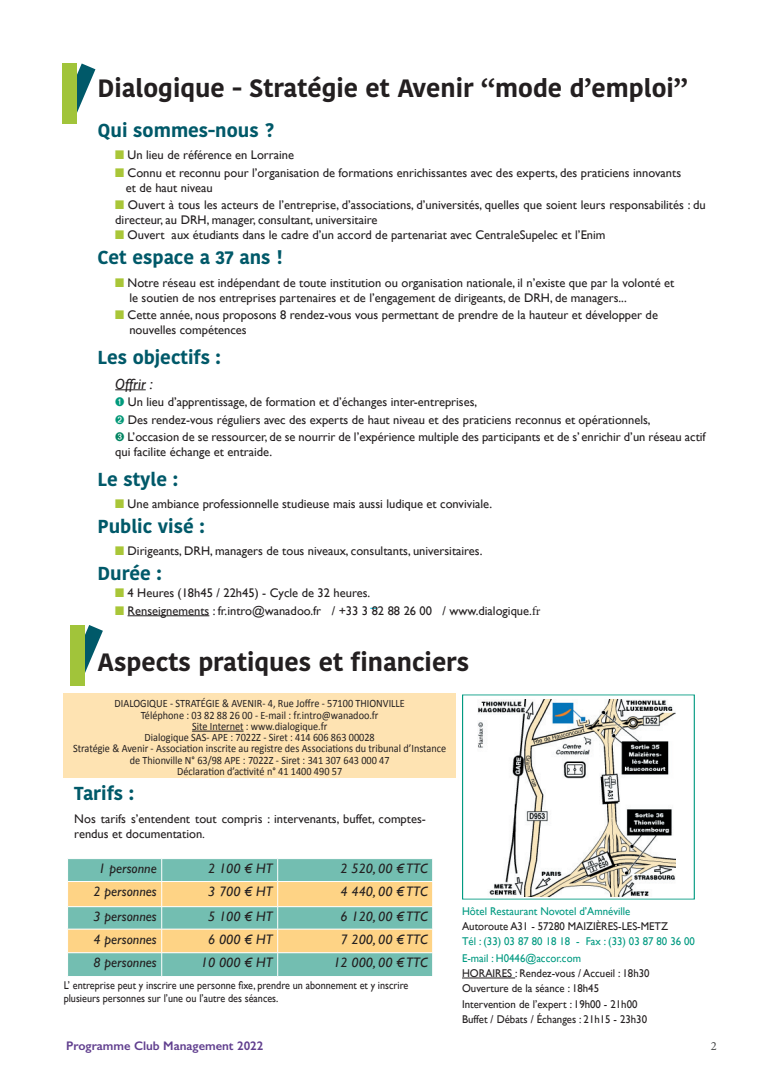
<style>
.page{position:relative;width:780px;height:1088px;background:#fff}
.page>*{position:absolute;margin:0;border:0;box-sizing:border-box;transform-origin:0 0}
.t1{font:700 25px "Kohinoor Telugu";color:#231f20}
.t2{font:700 18.75px "Kohinoor Telugu";color:#005969}
.t3{font:italic 15px "Gill Sans";color:#231f20}
.t4{font:italic 13.75px "Gill Sans";color:#231f20}
.t5{font:12.5px/15px "Gill Sans";color:#231f20}
.t6{font:600 12.5px "Gill Sans";color:#603e8e}
.t7{font:12.5px "Minion Pro";color:#494a4b}
.t8{font:11.25px/11.2px "Calibri";color:#231f20;text-align:center;scale:.91 1}
.t9{font:11.25px "Gill Sans";color:#231f20;scale:.96 1}
.t10{font:11.25px/13.5px "Gill Sans";color:#231f20;scale:.9 1}
.t11{font:11.25px "Gill Sans";color:#009a81;scale:.96 1}
.s1{color:#a9c638}
.s2{color:#00997c}
.s3{color:#009776}
.s4{color:#008461}
.s5{font-family:"Minion Pro"}
</style>
<div class="page">
<svg style="left:67px;top:859px;width:366px;height:117px;background:#afc9a2"></svg>
<hr style="left:67px;top:952px;width:95px;height:1px;background:#fff">
<hr style="left:162px;top:952px;width:116px;height:1px;background:#fff">
<hr style="left:278px;top:952px;width:155px;height:1px;background:#fff">
<hr style="left:115px;top:389px;width:31px;height:1px;background:#231f20">
<hr style="left:127px;top:615px;width:82px;height:1px;background:#231f20">
<div style="left:64px;top:694px;width:391px;height:84px;background:#fee3b2"></div>
<hr style="left:192px;top:731px;width:51px;height:1px;background:#231f20">
<hr style="left:462px;top:978px;width:53px;height:1px;background:#231f20">
<img style="left:478px;top:699px;width:197px;height:197px">
<svg style="left:77px;top:63px;width:18px;height:50px"></svg>
<div style="left:62px;top:63px;width:15px;height:61px;background:#a1c43a"></div>
<svg style="left:84px;top:625px;width:19px;height:51px"></svg>
<div style="left:70px;top:625px;width:14px;height:60px;background:#a1c43a"></div>
<p class="t1" style="left:98px;top:74px;width:591px">Dialogique - Stratégie et Avenir ‘‘mode d’emploi’’</p>
<p class="t2" style="left:97px;top:120px;width:178px">Qui sommes-nous ?</p>
<p class="t5" style="left:115px;top:148px;width:180px"><span class="s1">■</span> Un lieu de référence en Lorraine</p>
<p class="t5" style="left:115px;top:165px;width:567px"><span class="s1">■</span> Connu et reconnu pour l’organisation de formations enrichissantes avec des experts, des praticiens innovants</p>
<p class="t5" style="left:126px;top:180px;width:88px">et de haut niveau</p>
<p class="t5" style="left:115px;top:198px;width:592px"><span class="s1">■</span> Ouvert à tous les acteurs de l’entreprise, d’associations, d’universités, quelles que soient leurs responsabilités : du directeur, au DRH, manager, consultant, universitaire</p>
<p class="t5" style="left:115px;top:228px;width:492px"><span class="s1">■</span> Ouvert aux étudiants dans le cadre d’un accord de partenariat avec CentraleSupelec et l’Enim</p>
<p class="t2" style="left:97px;top:247px;width:187px">Cet espace a 37 ans !</p>
<p class="t5" style="left:115px;top:275px;width:560px"><span class="s1">■</span> Notre réseau est indépendant de toute institution ou organisation nationale, il n’existe que par la volonté et</p>
<p class="t5" style="left:129px;top:290px;width:499px">le soutien de nos entreprises partenaires et de l’engagement de dirigeants, de DRH, de managers...</p>
<p class="t5" style="left:115px;top:307px;width:544px"><span class="s1">■</span> Cette année, nous proposons 8 rendez-vous vous permettant de prendre de la hauteur et développer de</p>
<p class="t5" style="left:129px;top:322px;width:119px">nouvelles compétences</p>
<p class="t2" style="left:97px;top:346px;width:125px">Les objectifs :</p>
<p class="t3" style="left:115px;top:375px;width:39px">Offrir :</p>
<p class="t5" style="left:115px;top:394px;width:363px"><span class="s2">➊</span> Un lieu d’apprentissage, de formation et d’échanges inter-entreprises,</p>
<p class="t5" style="left:115px;top:412px;width:537px"><span class="s3">➋</span> Des rendez-vous réguliers avec des experts de haut niveau et des praticiens reconnus et opérationnels,</p>
<p class="t5" style="left:115px;top:429px;width:592px"><span class="s4">➌</span> L’occasion de se ressourcer, de se nourrir de l’expérience multiple des participants et de s’ enrichir d’un réseau actif qui facilite échange et entraide.</p>
<p class="t2" style="left:97px;top:468px;width:82px">Le style :</p>
<p class="t5" style="left:115px;top:496px;width:378px"><span class="s1">■</span> Une ambiance professionnelle studieuse mais aussi ludique et conviviale.</p>
<p class="t2" style="left:97px;top:515px;width:109px">Public visé :</p>
<p class="t5" style="left:115px;top:543px;width:369px"><span class="s1">■</span> Dirigeants, DRH, managers de tous niveaux, consultants, universitaires.</p>
<p class="t2" style="left:97px;top:562px;width:66px">Durée :</p>
<p class="t5" style="left:115px;top:585px;width:256px"><span class="s1">■</span> 4 Heures (18h45 / 22h45) - Cycle de 32 heures.</p>
<p class="t5" style="left:115px;top:603px;width:427px"><span class="s1">■</span> Renseignements : fr.intro@wanadoo.fr / +33 3 82 88 26 00 / www.dialogique<span class="s5">.fr</span></p>
<p class="t1" style="left:97px;top:648px;width:373px">Aspects pratiques et financiers</p>
<p class="t8" style="left:115px;top:698px;width:320px">DIALOGIQUE - STRATÉGIE &amp; AVENIR- 4, Rue Joffre - 57100 THIONVILLE</p>
<p class="t8" style="left:141px;top:709px;width:263px">Téléphone : 03 82 88 26 00 - E-mail : fr.intro@wanadoo.fr</p>
<p class="t8" style="left:192px;top:720px;width:150px">Site Internet : www.dialogique.fr</p>
<p class="t8" style="left:145px;top:731px;width:254px">Dialogique SAS- APE : 7022Z - Siret : 414 606 863 00028</p>
<p class="t8" style="left:73px;top:743px;width:411px">Stratégie &amp; Avenir - Association inscrite au registre des Associations du tribunal d’Instance de Thionville N° 63/98 APE : 7022Z - Siret : 341 307 643 000 47</p>
<p class="t8" style="left:177px;top:765px;width:183px">Déclaration d’activité n° 41 1400 490 57</p>
<p class="t2" style="left:74px;top:782px;width:61px">Tarifs :</p>
<p class="t5" style="left:74px;top:811px;width:353px">Nos tarifs s’entendent tout compris : intervenants, buffet, comptes&shy;rendus et documentation<span class="s5">.</span></p>
<p class="t4" style="left:98px;top:860px;width:60px">1 personne</p>
<p class="t4" style="left:208px;top:860px;width:66px">2 100 € HT</p>
<p class="t4" style="left:340px;top:860px;width:89px">2 520, 00 € TTC</p>
<p class="t4" style="left:93px;top:883px;width:65px">2 personnes</p>
<p class="t4" style="left:208px;top:883px;width:66px">3 700 € HT</p>
<p class="t4" style="left:340px;top:883px;width:89px">4 440, 00 € TTC</p>
<p class="t4" style="left:93px;top:909px;width:65px">3 personnes</p>
<p class="t4" style="left:208px;top:909px;width:66px">5 100 € HT</p>
<p class="t4" style="left:340px;top:909px;width:89px">6 120, 00 € TTC</p>
<p class="t4" style="left:93px;top:931px;width:65px">4 personnes</p>
<p class="t4" style="left:208px;top:931px;width:66px">6 000 € HT</p>
<p class="t4" style="left:340px;top:931px;width:89px">7 200, 00 € TTC</p>
<p class="t4" style="left:93px;top:955px;width:65px">8 personnes</p>
<p class="t4" style="left:201px;top:955px;width:73px">10 000 € HT</p>
<p class="t4" style="left:333px;top:955px;width:96px">12 000, 00 € TTC</p>
<p class="t10" style="left:64px;top:978px;width:384px">L’ entreprise peut y inscrire une personne fixe, prendre un abonnement et y inscrire plusieurs personnes sur l’une ou l’autre des séances.</p>
<p class="t11" style="left:462px;top:904px;width:177px">Hôtel Restaurant Novotel d’Amnéville</p>
<p class="t9" style="left:462px;top:919px;width:216px">Autoroute A31 - 57280 MAIZIÈRES-LES-METZ</p>
<p class="t11" style="left:462px;top:934px;width:244px">Tél : (33) 03 87 80 18 18 - Fax : (33) 03 87 80 36 00</p>
<p class="t11" style="left:462px;top:951px;width:125px">E-mail : H0446@accor.com</p>
<p class="t9" style="left:462px;top:967px;width:197px">HORAIRES : Rendez-vous / Accueil : 18h30</p>
<p class="t9" style="left:462px;top:982px;width:144px">Ouverture de la séance : 18h45</p>
<p class="t9" style="left:462px;top:997px;width:184px">Intervention de l’expert : 19h00 - 21h00</p>
<p class="t9" style="left:462px;top:1012px;width:194px">Buffet / Débats / Échanges : 21h15 - 23h30</p>
<p class="t6" style="left:66px;top:1038px;width:199px">Programme Club Management 2022</p>
<p class="t7" style="left:710px;top:1038px;width:7px">2</p>
</div>
